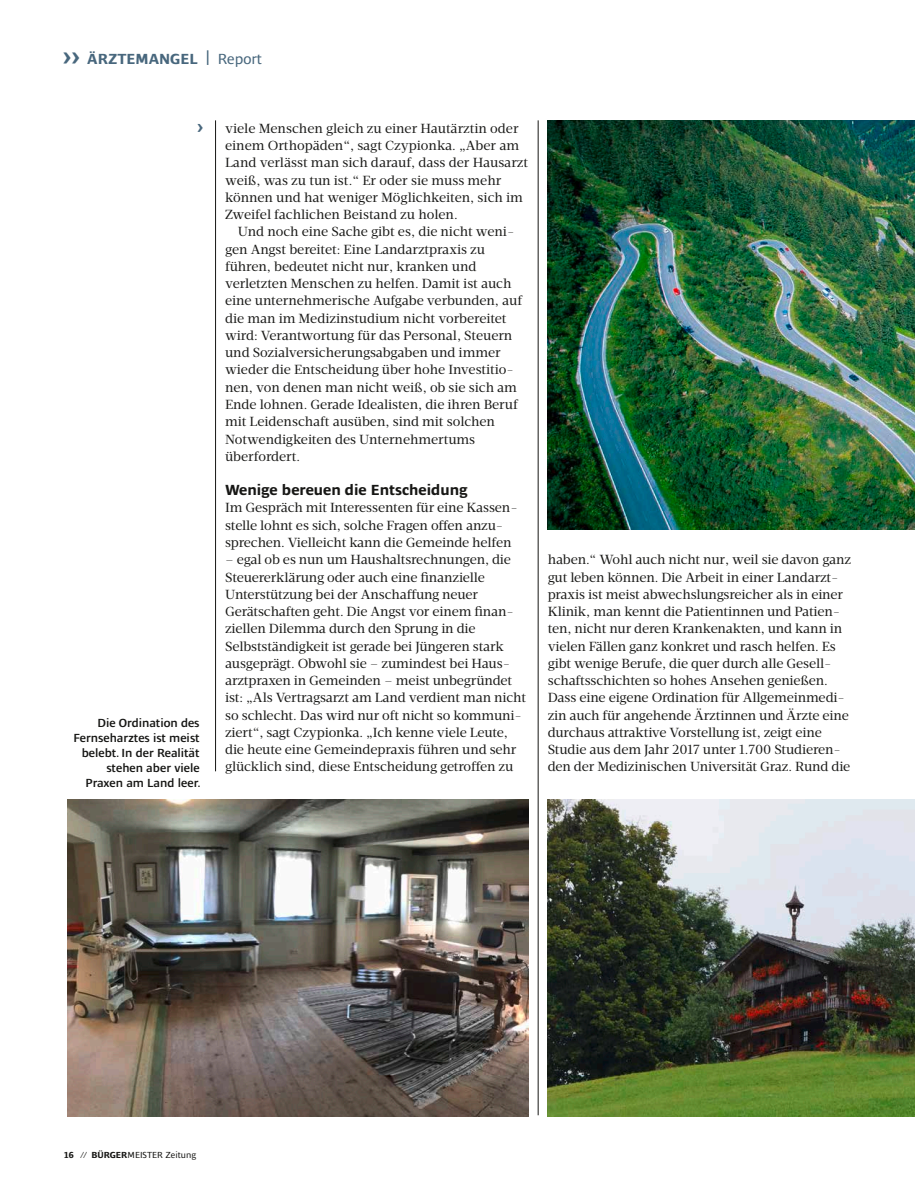
<style>
.page{position:relative;width:915px;height:1191px;background:#fff}
.page>*{position:absolute;margin:0;border:0;box-sizing:border-box;transform-origin:0 0}
.t1{font:700 19.5px "Ardoise Ptf";color:#48677d}
.t2{font:700 15px "Ardoise Ptf";color:#171715}
.t3{font:700 15px "Ardoise Ptf";color:#48677d}
.t4{font:13.5px/17.2px "Velino Text";letter-spacing:-.01em;color:#171715}
.t5{font:600 12px/15px "Ardoise Ptf";color:#171715;text-align:right}
.t6{font:9px "Ardoise Ptf";color:#171715}
.s1{font-size:27px}
.s2{font-weight:400}
.s3{font-weight:700}
</style>
<div class="page">
<hr style="left:537px;top:120px;width:1px;height:995px;background:#171715">
<hr style="left:215px;top:120px;width:1px;height:651px;background:#171715">
<img style="left:547px;top:120px;width:367px;height:410px">
<img style="left:67px;top:799px;width:461px;height:317px">
<img style="left:547px;top:799px;width:367px;height:317px">
<p class="t3" style="left:63px;top:48px;width:201px"><span class="s1">››</span> ÄRZTEMANGEL | <span class="s2">Report</span></p>
<h1 class="t1" style="left:197px;top:112px;width:8px">›</h1>
<p class="t5" style="left:74px;top:714px;width:129px">Die Ordination des<br>Fernseharztes ist meist belebt. In der Realität stehen aber viele<br>Praxen am Land leer.</p>
<p class="t4" style="left:225px;top:120px;width:304px">viele Menschen gleich zu einer Hautärztin oder einem Orthopäden“, sagt Czypionka. „Aber am Land verlässt man sich darauf, dass der Hausarzt weiß, was zu tun ist.“ Er oder sie muss mehr können und hat weniger Möglichkeiten, sich im Zweifel fachlichen Beistand zu holen.</p>
<p class="t4" style="left:225px;top:223px;width:298px;text-indent:13px">Und noch eine Sache gibt es, die nicht weni&shy;gen Angst bereitet: Eine Landarztpraxis zu führen, bedeutet nicht nur, kranken und verletzten Menschen zu helfen. Damit ist auch eine unternehmerische Aufgabe verbunden, auf die man im Medizinstudium nicht vorbereitet wird: Verantwortung für das Personal, Steuern und Sozialversicherungsabgaben und immer wieder die Entscheidung über hohe Investitio&shy;nen, von denen man nicht weiß, ob sie sich am Ende lohnen. Gerade Idealisten, die ihren Beruf mit Leidenschaft ausüben, sind mit solchen Notwendigkeiten des Unternehmertums überfordert.</p>
<p class="t2" style="left:225px;top:479px;width:244px">Wenige bereuen die Entscheidung</p>
<p class="t4" style="left:225px;top:499px;width:294px">Im Gespräch mit Interessenten für eine Kassen&shy;stelle lohnt es sich, solche Fragen offen anzu&shy;sprechen. Vielleicht kann die Gemeinde helfen</p>
<p class="t4" style="left:225px;top:551px;width:302px">– egal ob es nun um Haushaltsrechnungen, die Steuererklärung oder auch eine finanzielle Unterstützung bei der Anschaffung neuer Gerätschaften geht. Die Angst vor einem finan&shy;ziellen Dilemma durch den Sprung in die Selbstständigkeit ist gerade bei Jüngeren stark ausgeprägt. Obwohl sie – zumindest bei Haus&shy;arztpraxen in Gemeinden – meist unbegründet ist: „Als Vertragsarzt am Land verdient man nicht so schlecht. Das wird nur oft nicht so kommuni&shy;ziert“, sagt Czypionka. „Ich kenne viele Leute, die heute eine Gemeindepraxis führen und sehr glücklich sind, diese Entscheidung getroffen zu</p>
<p class="t4" style="left:547px;top:551px;width:305px">haben.“ Wohl auch nicht nur, weil sie davon ganz gut leben können. Die Arbeit in einer Landarzt&shy;praxis ist meist abwechslungsreicher als in einer Klinik, man kennt die Patientinnen und Patien&shy;ten, nicht nur deren Krankenakten, und kann in vielen Fällen ganz konkret und rasch helfen. Es gibt wenige Berufe, die quer durch alle Gesell&shy;schaftsschichten so hohes Ansehen genießen.<br>Dass eine eigene Ordination für Allgemeinmedi&shy;zin auch für angehende Ärztinnen und Ärzte eine durchaus attraktive Vorstellung ist, zeigt eine Studie aus dem Jahr 2017 unter 1.700 Studieren&shy;den der Medizinischen Universität Graz. Rund die</p>
<p class="t6" style="left:64px;top:1148px;width:134px"><span class="s3">16</span> // <span class="s3">BÜRGER</span>MEISTER Zeitung</p>
</div>
